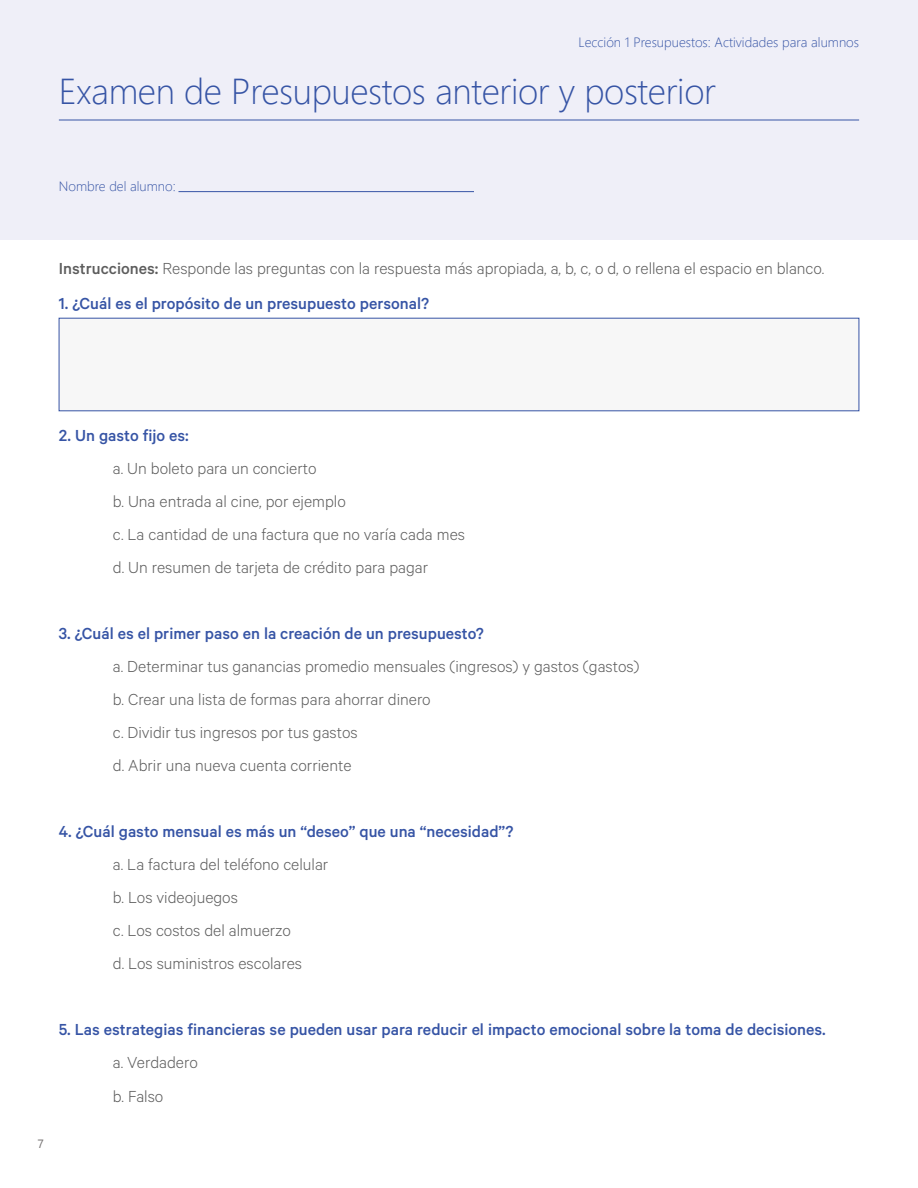
<style>
.page{position:relative;width:918px;height:1188px;background:#fff}
.page>*{position:absolute;margin:0;border:0;box-sizing:border-box;transform-origin:0 0}
.t1{font:300 36px "Segoe UI";letter-spacing:-.01em;color:#3654a5}
.t2{font:300 18px/33px "Calibre";color:#5d5d5d}
.t3{font:500 18px "Calibre";color:#3654a5}
.t4{font:300 13.5px "Segoe UI";color:#3654a5}
.t5{font:12px "Segoe UI";color:#757272}
.s1{font-weight:500}
</style>
<div class="page">
<div style="left:59px;top:318px;width:800px;height:93px;background:#f7f7f7"></div>
<div style="left:0;top:0;width:918px;height:240px;background:#efeff8"></div>
<hr style="left:59px;top:120px;width:800px;height:1px;background:#3654a5">
<hr style="left:178px;top:191px;width:296px;height:1px;background:#3654a5">
<p class="t4" style="left:579px;top:32px;width:282px">Lección 1 Presupuestos: Actividades para alumnos</p>
<h1 class="t1" style="left:59px;top:64px;width:659px">Examen de Presupuestos anterior y posterior</h1>
<p class="t4" style="left:59px;top:176px;width:118px">Nombre del alumno:</p>
<p class="t2" style="left:59px;top:251px;width:767px"><span class="s1">Instrucciones:</span> Responde las preguntas con la respuesta más apropiada, a, b, c, o d, o rellena el espacio en blanco.</p>
<p class="t3" style="left:59px;top:293px;width:372px">1. ¿Cuál es el propósito de un presupuesto personal?</p>
<p class="t3" style="left:59px;top:425px;width:132px">2. Un gasto fijo es:</p>
<p class="t2" style="left:113px;top:451px;width:354px">a. Un boleto para un concierto<br>b. Una entrada al cine, por ejemplo<br>c. La cantidad de una factura que no varía cada mes d. Un resumen de tarjeta de crédito para pagar</p>
<p class="t3" style="left:59px;top:623px;width:426px">3. ¿Cuál es el primer paso en la creación de un presupuesto?</p>
<p class="t2" style="left:113px;top:649px;width:528px">a. Determinar tus ganancias promedio mensuales (ingresos) y gastos (gastos) b. Crear una lista de formas para ahorrar dinero<br>c. Dividir tus ingresos por tus gastos<br>d. Abrir una nueva cuenta corriente</p>
<p class="t3" style="left:59px;top:821px;width:456px">4. ¿Cuál gasto mensual es más un “deseo” que una “necesidad”?</p>
<p class="t2" style="left:113px;top:847px;width:217px">a. La factura del teléfono celular b. Los videojuegos<br>c. Los costos del almuerzo<br>d. Los suministros escolares</p>
<p class="t5" style="left:38px;top:1135px;width:8px">7</p>
<p class="t3" style="left:59px;top:1019px;width:768px">5. Las estrategias financieras se pueden usar para reducir el impacto emocional sobre la toma de decisiones.</p>
<p class="t2" style="left:113px;top:1044px;width:86px;line-height:34.5px">a. Verdadero b. Falso</p>
</div>
